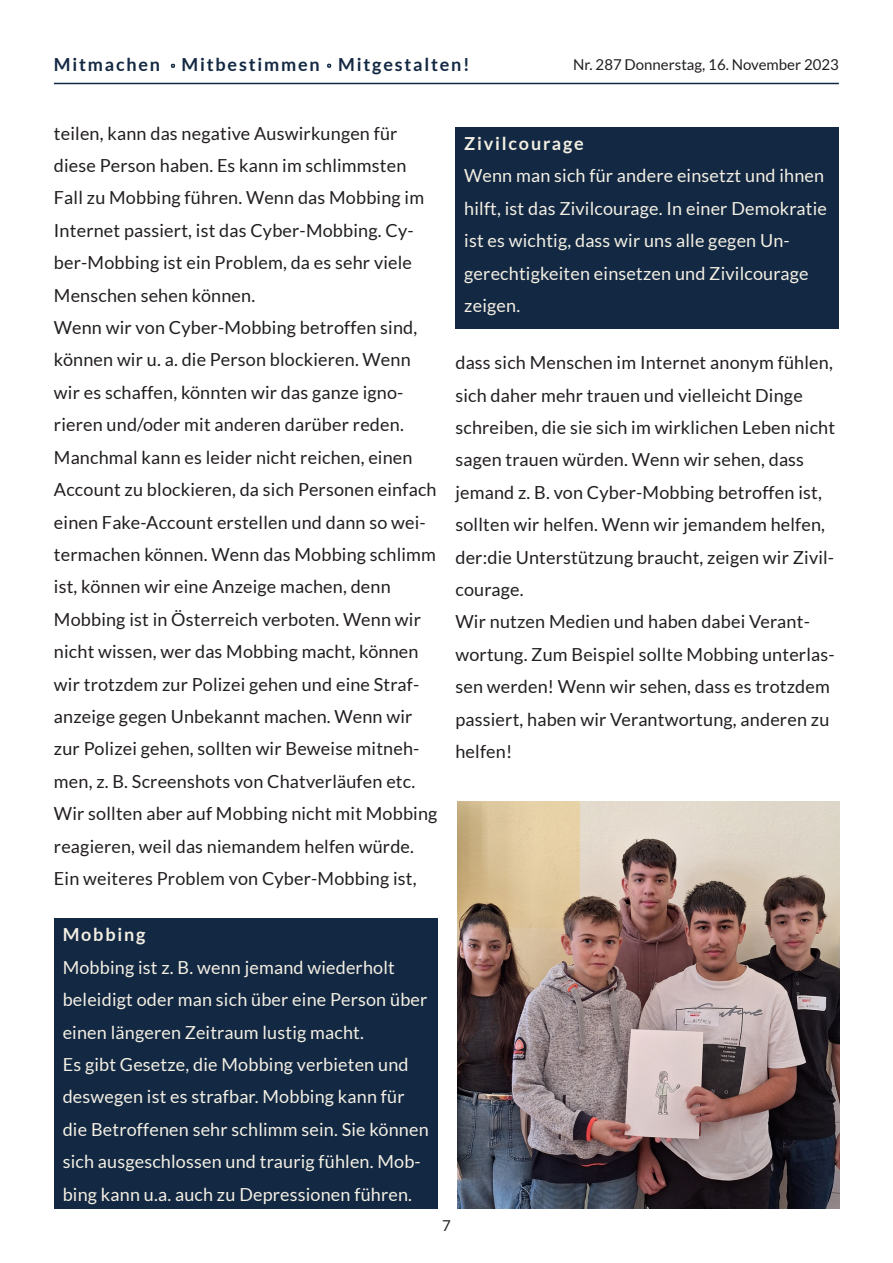
<style>
.page{position:relative;width:893px;height:1263px;background:#fff}
.page>*{position:absolute;margin:0;border:0;box-sizing:border-box;transform-origin:0 0}
.t1{font:18px/32.4px "Lato";letter-spacing:.01em;color:#231f20}
.t2{font:18px/32.4px "Lato";letter-spacing:.01em;color:#f3efe3}
.t3{font:700 18px "Lato";letter-spacing:.1em;color:#132843}
.t4{font:700 18px "Lato";letter-spacing:.1em;color:#f3efe3}
.t5{font:15px "Lato";color:#231f20}
.s1{font-weight:700}
</style>
<div class="page">
<hr style="left:54px;top:83px;width:785px;height:1px;background:#132843">
<svg style="left:171px;top:64px;width:4px;height:4px"></svg>
<svg style="left:327px;top:64px;width:4px;height:4px"></svg>
<img style="left:458px;top:801px;width:381px;height:408px">
<div style="left:456px;top:127px;width:383px;height:202px;background:#132843"></div>
<div style="left:54px;top:918px;width:383px;height:291px;background:#132843"></div>
<p class="t3" style="left:54px;top:54px;width:417px">Mitmachen Mitbestimmen Mitgestalten!</p>
<p class="t5" style="left:573px;top:56px;width:267px">Nr. 287 Donnerstag, 16. November 2023</p>
<p class="t1" style="left:54px;top:117px;width:372px">teilen, kann das negative Auswirkungen für diese Person haben. Es kann im schlimmsten Fall zu Mobbing führen. Wenn das Mobbing im Internet passiert, ist das Cyber-Mobbing. Cy&shy;ber-Mobbing ist ein Problem, da es sehr viele Menschen sehen können.</p>
<p class="t1" style="left:54px;top:311px;width:385px">Wenn wir von Cyber-Mobbing betroffen sind, können wir u. a. die Person blockieren. Wenn wir es schaffen, könnten wir das ganze igno&shy;rieren und/oder mit anderen darüber reden.<br>Manchmal kann es leider nicht reichen, einen Account zu blockieren, da sich Personen einfach einen Fake-Account erstellen und dann so wei&shy;termachen können. Wenn das Mobbing schlimm ist, können wir eine Anzeige machen, denn Mobbing ist in Österreich verboten. Wenn wir nicht wissen, wer das Mobbing macht, können wir trotzdem zur Polizei gehen und eine Straf&shy;anzeige gegen Unbekannt machen. Wenn wir zur Polizei gehen, sollten wir Beweise mitneh&shy;men, z. B. Screenshots von Chatverläufen etc.<br>Wir sollten aber auf Mobbing nicht mit Mobbing reagieren, weil das niemandem helfen würde.<br>Ein weiteres Problem von Cyber-Mobbing ist,</p>
<p class="t4" style="left:63px;top:924px;width:84px">Mobbing</p>
<p class="t2" style="left:63px;top:951px;width:368px">Mobbing ist z. B. wenn jemand wiederholt beleidigt oder man sich über eine Person über einen längeren Zeitraum lustig macht.<br>Es gibt Gesetze, die Mobbing verbieten und deswegen ist es strafbar. Mobbing kann für die Betroffenen sehr schlimm sein. Sie können sich ausgeschlossen und traurig fühlen. Mob&shy;bing kann u.a. auch zu Depressionen führen.</p>
<p class="t2" style="left:464px;top:127px;width:364px"><span class="s1">Zivilcourage<br></span>Wenn man sich für andere einsetzt und ihnen hilft, ist das Zivilcourage. In einer Demokratie ist es wichtig, dass wir uns alle gegen Un&shy;gerechtigkeiten einsetzen und Zivilcourage zeigen.</p>
<p class="t1" style="left:455px;top:346px;width:381px">dass sich Menschen im Internet anonym fühlen, sich daher mehr trauen und vielleicht Dinge schreiben, die sie sich im wirklichen Leben nicht sagen trauen würden. Wenn wir sehen, dass jemand z. B. von Cyber-Mobbing betroffen ist, sollten wir helfen. Wenn wir jemandem helfen, der:die Unterstützung braucht, zeigen wir Zivil&shy;courage.<br>Wir nutzen Medien und haben dabei Verant&shy;wortung. Zum Beispiel sollte Mobbing unterlas&shy;sen werden! Wenn wir sehen, dass es trotzdem passiert, haben wir Verantwortung, anderen zu helfen!</p>
<p class="t5" style="left:442px;top:1217px;width:10px">7</p>
</div>
